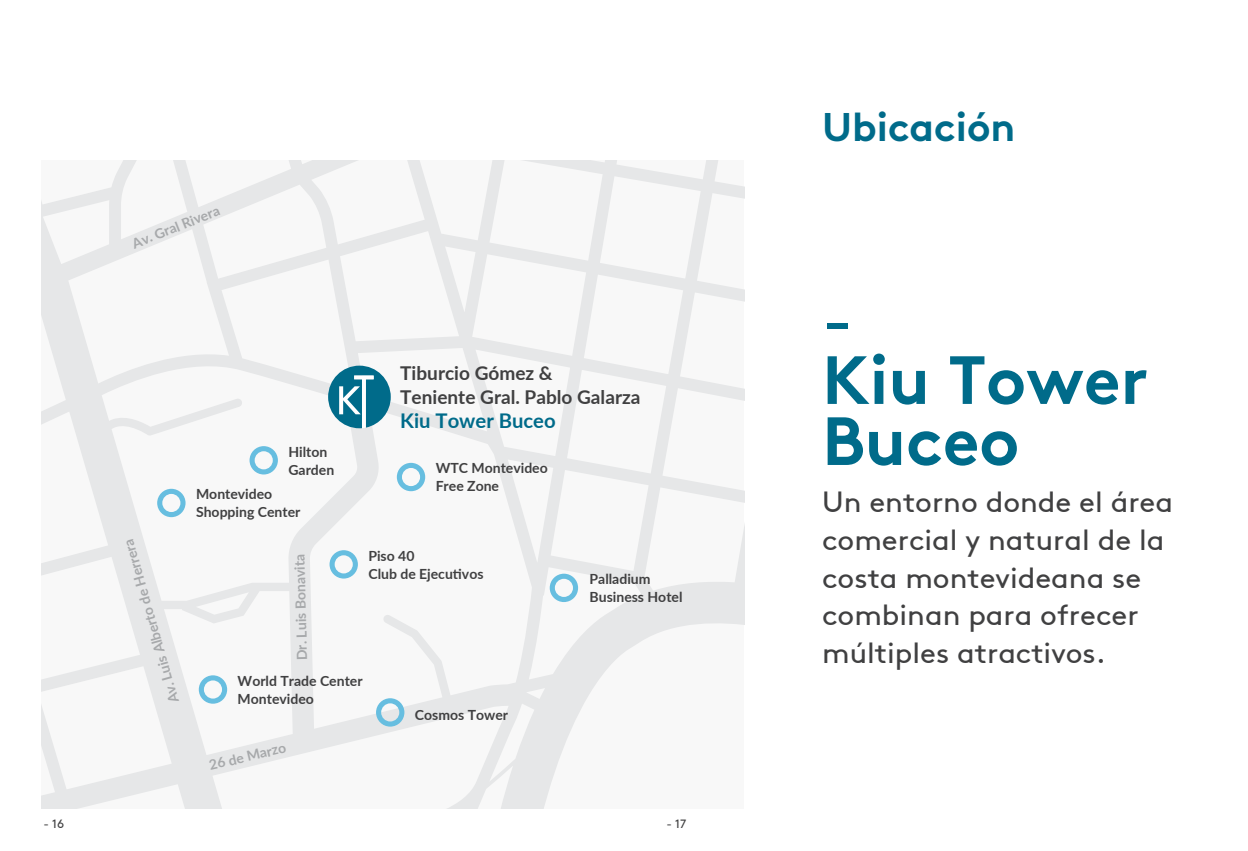
<style>
.page{position:relative;width:1248px;height:851px;background:#fff}
.page>*{position:absolute;margin:0;border:0;box-sizing:border-box;transform-origin:0 0}
.t1{font:700 68px/61px "Brown Pro";color:#006b8a}
.t2{font:68px "Brown";color:#006b8a}
.t3{font:700 40px "Brown Pro";color:#006b8a}
.t4{font:29.1px/37.8px "Brown";color:#404041}
.t5{font:700 20.2px "Lato";color:#006b8a}
.t6{font:700 19px/23.8px "Lato";color:#404041}
.t7{font:700 14px/17.8px "Lato";color:#404041}
.t8{font:700 14px "Lato";color:#a7a9ab}
.t9{font:12px "Brown";color:#404041}
</style>
<div class="page">
<svg style="left:42px;top:161px;width:702px;height:647px"></svg>
<svg style="left:328px;top:365px;width:63px;height:63px"></svg>
<svg style="left:157px;top:488px;width:28px;height:29px"></svg>
<svg style="left:397px;top:463px;width:28px;height:28px"></svg>
<svg style="left:199px;top:675px;width:28px;height:28px"></svg>
<svg style="left:549px;top:573px;width:29px;height:29px"></svg>
<svg style="left:329px;top:550px;width:29px;height:28px"></svg>
<svg style="left:376px;top:698px;width:28px;height:28px"></svg>
<svg style="left:249px;top:446px;width:29px;height:28px"></svg>
<p class="t8" style="left:130px;top:237px;width:94px;rotate:-22deg">Av. Gral Rivera</p>
<p class="t7" style="left:288px;top:442px;width:47px">Hilton<br>Garden</p>
<p class="t7" style="left:196px;top:485px;width:106px">Montevideo<br>Shopping Center</p>
<h3 class="t6" style="left:400px;top:361px;width:242px">Tiburcio Gómez &amp;<br>Teniente Gral. Pablo Galarza</h3>
<h3 class="t5" style="left:400px;top:409px;width:157px">Kiu Tower Buceo</h3>
<p class="t7" style="left:435px;top:459px;width:114px">WTC Montevideo<br>Free Zone</p>
<p class="t8" style="left:167px;top:704px;width:171px;rotate:-106deg">Av. Luis Alberto de Herrera</p>
<p class="t8" style="left:294px;top:660px;width:108px;rotate:-91deg">Dr. Luis Bonavita</p>
<p class="t7" style="left:368px;top:546px;width:117px">Piso 40<br>Club de Ejecutivos</p>
<p class="t7" style="left:238px;top:671px;width:126px">World Trade Center<br>Montevideo</p>
<p class="t8" style="left:207px;top:757px;width:80px;rotate:-13deg">26 de Marzo</p>
<p class="t7" style="left:415px;top:705px;width:95px">Cosmos Tower</p>
<p class="t7" style="left:589px;top:570px;width:94px">Palladium<br>Business Hotel</p>
<p class="t9" style="left:44px;top:819px;width:22px">- 16</p>
<p class="t9" style="left:666px;top:819px;width:21px">- 17</p>
<h2 class="t3" style="left:822px;top:112px;width:195px">Ubicación</h2>
<h1 class="t2" style="left:822px;top:294px;width:33px">-</h1>
<h1 class="t1" style="left:822px;top:356px;width:327px">Kiu Tower<br>Buceo</h1>
<h3 class="t4" style="left:822px;top:486px;width:352px">Un entorno donde el área comercial y natural de la costa montevideana se combinan para ofrecer múltiples atractivos.</h3>
</div>
